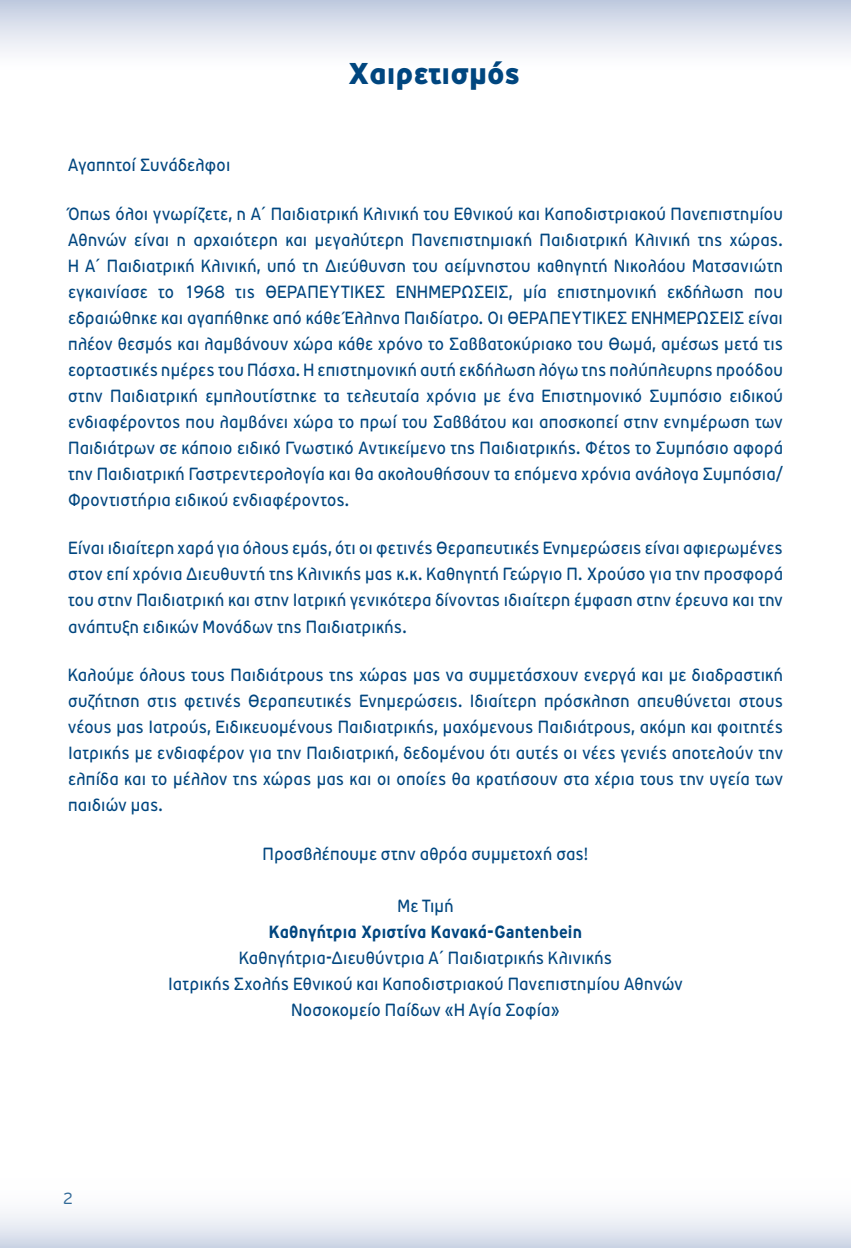
<style>
.page{position:relative;width:851px;height:1248px;background:#fff}
.page>*{position:absolute;margin:0;border:0;box-sizing:border-box;transform-origin:0 0}
.t1{font:900 30px "PF Traffic";color:#00467f}
.t2{font:17.6px/26px "PF Traffic";letter-spacing:.02em;color:#00467f;text-align:justify;scale:.91 1}
.t3{font:700 17.6px "PF Traffic";letter-spacing:.015em;color:#00467f;scale:.91 1}
.t4{font:300 16px "PF Traffic";color:#00467f}
</style>
<div class="page">
<div style="left:0;top:0;width:850px;height:73px;background:linear-gradient(to bottom,#c3cde0,#fff)"></div>
<div style="left:0;top:1174px;width:850px;height:73px;background:linear-gradient(to bottom,#fff,#d8dfeb)"></div>
<h1 class="t1" style="left:348px;top:54px;width:174px">Χαιρετισμός</h1>
<p class="t2" style="left:68px;top:152px;width:180px">Αγαπητοί Συνάδελφοι</p>
<p class="t2" style="left:68px;top:200px;width:787px">Όπως όλοι γνωρίζετε, η Α΄ Παιδιατρική Κλινική του Εθνικού και Καποδιστριακού Πανεπιστημίου Αθηνών είναι η αρχαιότερη και μεγαλύτερη Πανεπιστημιακή Παιδιατρική Κλινική της χώρας.<br>Η Α΄ Παιδιατρική Κλινική, υπό τη Διεύθυνση του αείμνηστου καθηγητή Νικολάου Ματσανιώτη εγκαινίασε το 1968 τις ΘΕΡΑΠΕΥΤΙΚΕΣ ΕΝΗΜΕΡΩΣΕΙΣ, μία επιστημονική εκδήλωση που εδραιώθηκε και αγαπήθηκε από κάθε Έλληνα Παιδίατρο. Οι ΘΕΡΑΠΕΥΤΙΚΕΣ ΕΝΗΜΕΡΩΣΕΙΣ είναι πλέον θεσμός και λαμβάνουν χώρα κάθε χρόνο το Σαββατοκύριακο του Θωμά, αμέσως μετά τις εορταστικές ημέρες του Πάσχα. Η επιστημονική αυτή εκδήλωση λόγω της πολύπλευρης προόδου στην Παιδιατρική εμπλουτίστηκε τα τελευταία χρόνια με ένα Επιστημονικό Συμπόσιο ειδικού ενδιαφέροντος που λαμβάνει χώρα το πρωί του Σαββάτου και αποσκοπεί στην ενημέρωση των Παιδιάτρων σε κάποιο ειδικό Γνωστικό Αντικείμενο της Παιδιατρικής. Φέτος το Συμπόσιο αφορά την Παιδιατρική Γαστρεντερολογία και θα ακολουθήσουν τα επόμενα χρόνια ανάλογα Συμπόσια/ Φροντιστήρια ειδικού ενδιαφέροντος.</p>
<p class="t2" style="left:68px;top:535px;width:786px">Είναι ιδιαίτερη χαρά για όλους εμάς, ότι οι φετινές Θεραπευτικές Ενημερώσεις είναι αφιερωμένες στον επί χρόνια Διευθυντή της Κλινικής μας κ.κ. Καθηγητή Γεώργιο Π. Χρούσο για την προσφορά του στην Παιδιατρική και στην Ιατρική γενικότερα δίνοντας ιδιαίτερη έμφαση στην έρευνα και την ανάπτυξη ειδικών Μονάδων της Παιδιατρικής.</p>
<p class="t2" style="left:68px;top:662px;width:787px">Καλούμε όλους τους Παιδιάτρους της χώρας μας να συμμετάσχουν ενεργά και με διαδραστική συζήτηση στις φετινές Θεραπευτικές Ενημερώσεις. Ιδιαίτερη πρόσκληση απευθύνεται στους νέους μας Ιατρούς, Ειδικευομένους Παιδιατρικής, μαχόμενους Παιδιάτρους, ακόμη και φοιτητές Ιατρικής με ενδιαφέρον για την Παιδιατρική, δεδομένου ότι αυτές οι νέες γενιές αποτελούν την ελπίδα και το μέλλον της χώρας μας και οι οποίες θα κρατήσουν στα χέρια τους την υγεία των παιδιών μας.</p>
<p class="t2" style="left:262px;top:840px;width:359px">Προσβλέπουμε στην αθρόα συμμετοχή σας!</p>
<p class="t2" style="left:397px;top:892px;width:63px">Με Τιμή</p>
<p class="t3" style="left:269px;top:921px;width:345px">Καθηγήτρια Χριστίνα Κανακά-Gantenbein</p>
<p class="t2" style="left:168px;top:944px;width:566px;text-align:center">Καθηγήτρια-Διευθύντρια Α΄ Παιδιατρικής Κλινικής<br>Ιατρικής Σχολής Εθνικού και Καποδιστριακού Πανεπιστημίου Αθηνών<br>Νοσοκομείο Παίδων «Η Αγία Σοφία»</p>
<p class="t4" style="left:62px;top:1189px;width:12px">2</p>
</div>
